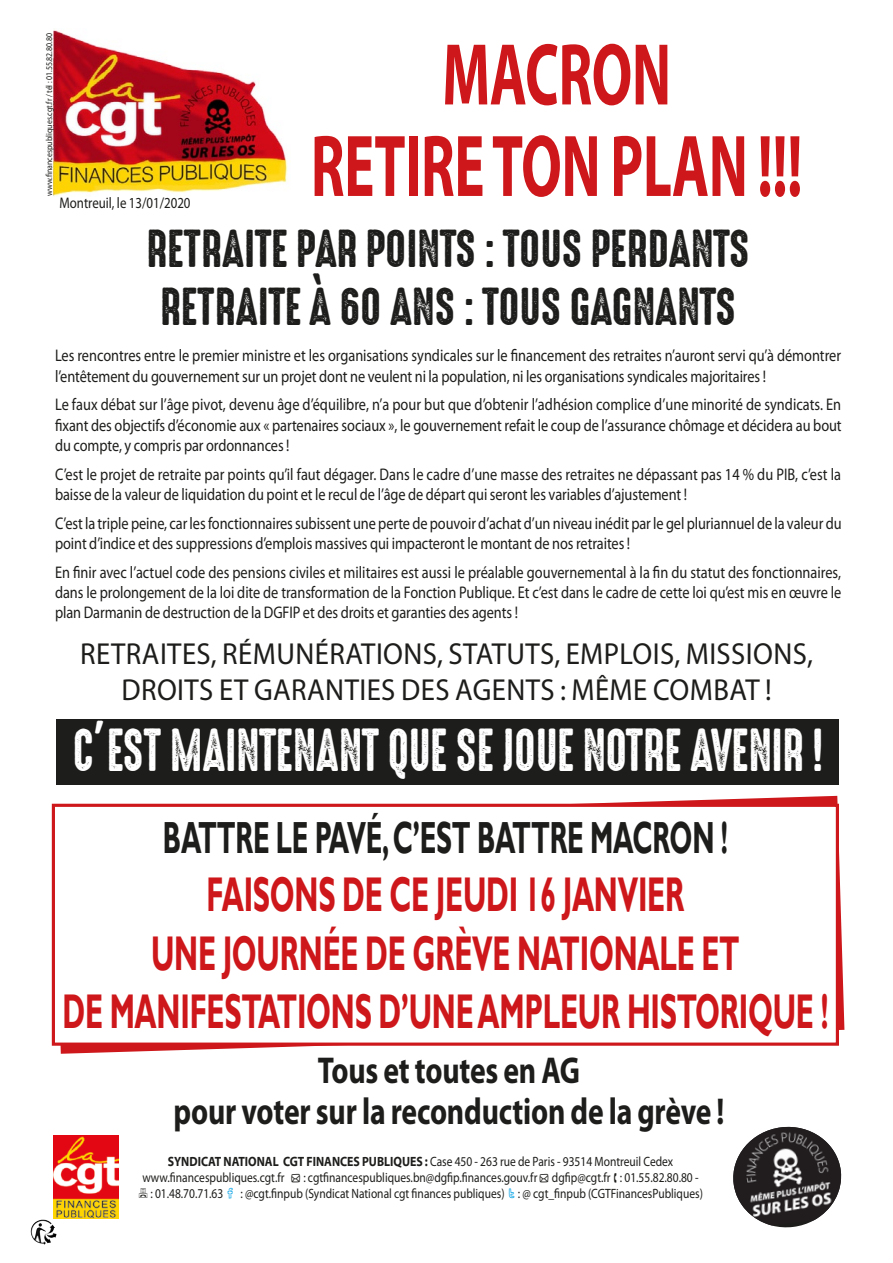
<style>
.page{position:relative;width:893px;height:1263px;background:#fff}
.page>*{position:absolute;margin:0;border:0;box-sizing:border-box;transform-origin:0 0}
.t1{font:700 88.5px "Myriad Pro";letter-spacing:-.005em;color:#cd171a;scale:.64 1}
.t2{font:54.6px "High Voltage Rough";letter-spacing:-.005em;color:#fff;scale:.9 1}
.t3{font:700 48.75px/58.5px "Gill Sans";letter-spacing:-.01em;color:#cd171a;text-align:center;scale:.58 1}
.t4{font:48px "High Voltage Rough";letter-spacing:-.005em;color:#1d1d1b}
.t5{font:700 45px "Gill Sans";letter-spacing:-.01em;color:#1d1d1b;scale:.58 1}
.t6{font:700 37.5px "Myriad Pro";letter-spacing:-.005em;color:#1d1d1b;scale:.79 1}
.t7{font:30.45px "Myriad Pro";letter-spacing:.015em;color:#1d1d1b;scale:.95 1}
.t8{font:16.8px/20.2px "Myriad Pro";letter-spacing:-.005em;color:#1d1d1b;scale:.85 1}
.puces_noire_copie_2{font:15.3px "Myriad Pro";color:#1d1d1b;scale:.84 1}
.puces_noire_copie_2-2{font:13.5px/16.2px "Myriad Pro";color:#1d1d1b;scale:.85 1}
.puces_noire_copie_2-3{font:8.7px "Myriad Pro";color:#1d1d1b;scale:.9 1}
.s1{font-family:"Myriad Web Pro";font-weight:700}
</style>
<div class="page">
<svg style="left:54px;top:796px;width:790px;height:258px"></svg>
<img style="left:54px;top:30px;width:234px;height:166px">
<img style="left:31px;top:1219px;width:26px;height:26px">
<img style="left:54px;top:1135px;width:64px;height:84px">
<svg style="left:770px;top:1126px;width:32px;height:102px"></svg>
<img style="left:733px;top:1127px;width:109px;height:98px">
<div style="left:53px;top:805px;width:784px;height:239px;background:#fff"></div>
<div style="left:52px;top:804px;width:787px;height:242px;border:3px solid #cd171a"></div>
<div style="left:57px;top:719px;width:782px;height:65px;background:#1d1d1b"></div>
<p class="puces_noire_copie_2-3" style="left:44px;top:196px;width:183px;rotate:-90deg">www.financespubliques.cgt.fr / tél : 01.55.82.80.80</p>
<p class="t1" style="left:442px;top:17px;width:359px">MACRON</p>
<p class="t1" style="left:311px;top:108px;width:770px">RETIRE TON PLAN !!!</p>
<p class="t4" style="left:146px;top:222px;width:605px">RETRAITE PAR POINTS : TOUS PERDANTS</p>
<p class="t4" style="left:160px;top:280px;width:578px">RETRAITE À 60 ANS : TOUS GAGNANTS</p>
<p class="t8" style="left:55px;top:345px;width:926px">Les rencontres entre le premier ministre et les organisations syndicales sur le financement des retraites n’auront servi qu’à démontrer l’entêtement du gouvernement sur un projet dont ne veulent ni la population, ni les organisations syndicales majoritaires !</p>
<p class="t8" style="left:55px;top:394px;width:927px;text-align:justify">Le faux débat sur l’âge pivot, devenu âge d’équilibre, n’a pour but que d’obtenir l’adhésion complice d’une minorité de syndicats. En fixant des objectifs d’économie aux « partenaires sociaux », le gouvernement refait le coup de l’assurance chômage et décidera au bout du compte, y compris par ordonnances !</p>
<p class="t8" style="left:55px;top:464px;width:926px">C’est le projet de retraite par points qu’il faut dégager. Dans le cadre d’une masse des retraites ne dépassant pas 14 % du PIB, c’est la baisse de la valeur de liquidation du point et le recul de l’âge de départ qui seront les variables d’ajustement !</p>
<p class="t8" style="left:55px;top:513px;width:927px">C’est la triple peine, car les fonctionnaires subissent une perte de pouvoir d’achat d’un niveau inédit par le gel pluriannuel de la valeur du point d’indice et des suppressions d’emplois massives qui impacteront le montant de nos retraites !</p>
<p class="t8" style="left:55px;top:562px;width:926px;text-align:justify">En finir avec l’actuel code des pensions civiles et militaires est aussi le préalable gouvernemental à la fin du statut des fonctionnaires, dans le prolongement de la loi dite de transformation de la Fonction Publique. Et c’est dans le cadre de cette loi qu’est mis en œuvre le plan Darmanin de destruction de la DGFIP et des droits et garanties des agents !</p>
<p class="t7" style="left:80px;top:635px;width:773px">RETRAITES, RÉMUNÉRATIONS, STATUTS, EMPLOIS, MISSIONS,</p>
<p class="t7" style="left:121px;top:671px;width:686px">DROITS ET GARANTIES DES AGENTS : MÊME COMBAT !</p>
<p class="puces_noire_copie_2" style="left:59px;top:193px;width:158px">Montreuil, le 13/01/2020</p>
<p class="t2" style="left:73px;top:720px;width:836px">C’EST MAINTENANT QUE SE JOUE NOTRE AVENIR !</p>
<p class="t5" style="left:163px;top:810px;width:975px">BATTRE LE PAVÉ, C’EST BATTRE MACRON !</p>
<p class="t3" style="left:62px;top:867px;width:1322px">FAISONS DE CE JEUDI 16 JANVIER<br>UNE JOURNÉE DE GRÈVE NATIONALE ET<br>DE MANIFESTATIONS D’UNE AMPLEUR HISTORIQUE !</p>
<p class="t6" style="left:318px;top:1046px;width:334px">Tous et toutes en AG</p>
<p class="t6" style="left:174px;top:1086px;width:699px">pour voter sur la reconduction de la grève !</p>
<p class="puces_noire_copie_2-2" style="left:168px;top:1153px;width:596px"><span class="s1">SYNDICAT NATIONAL CGT FINANCES PUBLIQUES :</span> Case 450 - 263 rue de Paris - 93514 Montreuil Cedex</p>
<p class="puces_noire_copie_2-2" style="left:150px;top:1169px;width:646px;text-indent:-8px">www.financespubliques.cgt.fr ● : cgtfinancespubliques.bn@dgfip.finances.gouv.fr ● dgfip@cgt.fr : 01.55.82.80.80 - : 01.48.70.71.63</p>
<p class="puces_noire_copie_2-2" style="left:240px;top:1185px;width:546px">: @cgt.finpub (Syndicat National cgt finances publiques) : @ cgt_finpub (CGTFinancesPubliques)</p>
</div>
